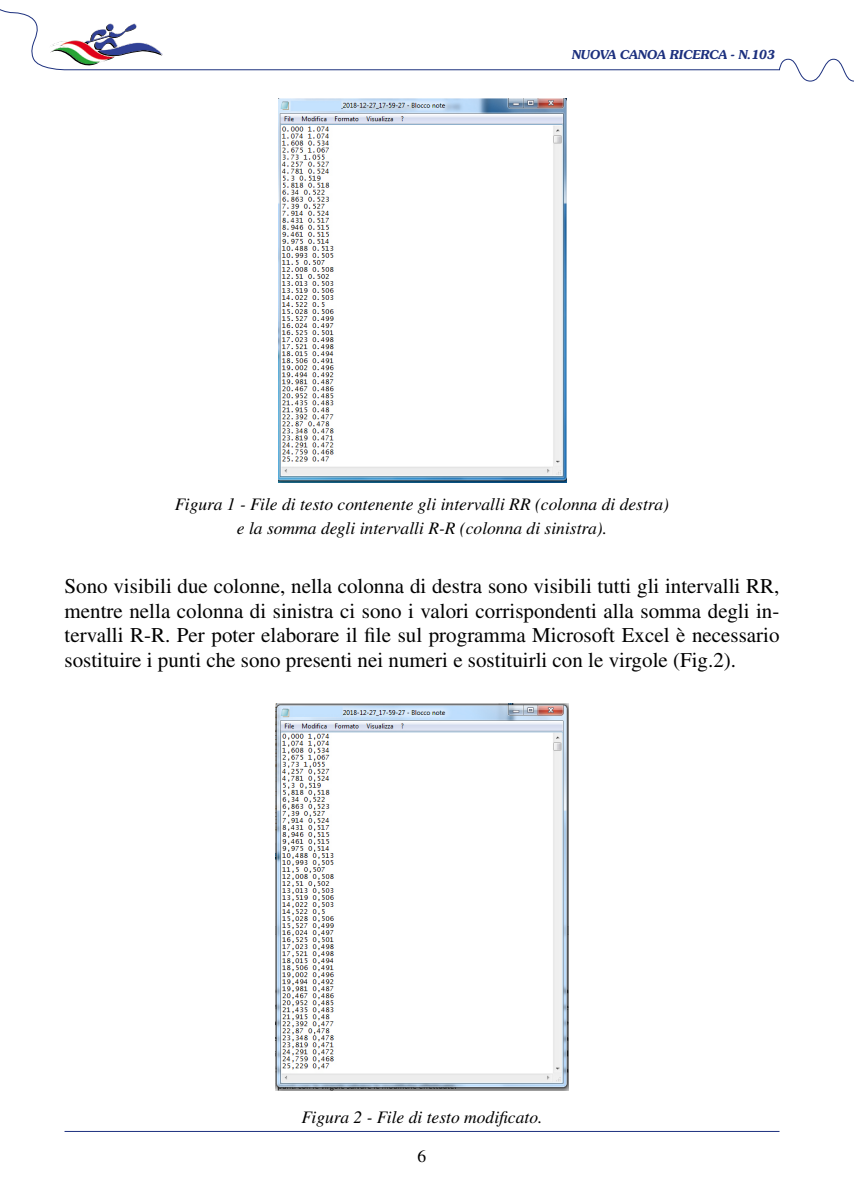
<style>
.page{position:relative;width:854px;height:1191px;background:#fff}
.page>*{position:absolute;margin:0;border:0;box-sizing:border-box;transform-origin:0 0}
.t1{font:21px/24.5px "Times LT Std";color:#000;text-align:justify}
.t2{font:italic 17.5px/24.5px "Times LT Std";color:#000;text-align:center}
.t3{font:17.5px "Times LT Std";color:#000}
.t4{font:italic 600 12.25px "Souvenir";letter-spacing:-.02em;color:#1c307e}
</style>
<div class="page">
<svg style="left:0;top:9px;width:852px;height:73px"></svg>
<hr style="left:64px;top:1131px;width:715px;height:1px;background:#1c307e">
<img style="left:50px;top:16px;width:112px;height:56px">
<img style="left:278px;top:99px;width:288px;height:384px">
<img style="left:275px;top:703px;width:293px;height:387px">
<p class="t4" style="left:571px;top:47px;width:205px">NUOVA CANOA RICERCA - N.103</p>
<p class="t2" style="left:175px;top:491px;width:495px">Figura 1 - File di testo contenente gli intervalli RR (colonna di destra) e la somma degli intervalli R-R (colonna di sinistra).</p>
<p class="t1" style="left:64px;top:574px;width:716px">Sono visibili due colonne, nella colonna di destra sono visibili tutti gli intervalli RR, mentre nella colonna di sinistra ci sono i valori corrispondenti alla somma degli in&shy;tervalli R-R. Per poter elaborare il file sul programma Microsoft Excel è necessario sostituire i punti che sono presenti nei numeri e sostituirli con le virgole (Fig.2).</p>
<p class="t2" style="left:301px;top:1104px;width:242px">Figura 2 - File di testo modificato.</p>
<p class="t3" style="left:417px;top:1146px;width:10px">6</p>
</div>
